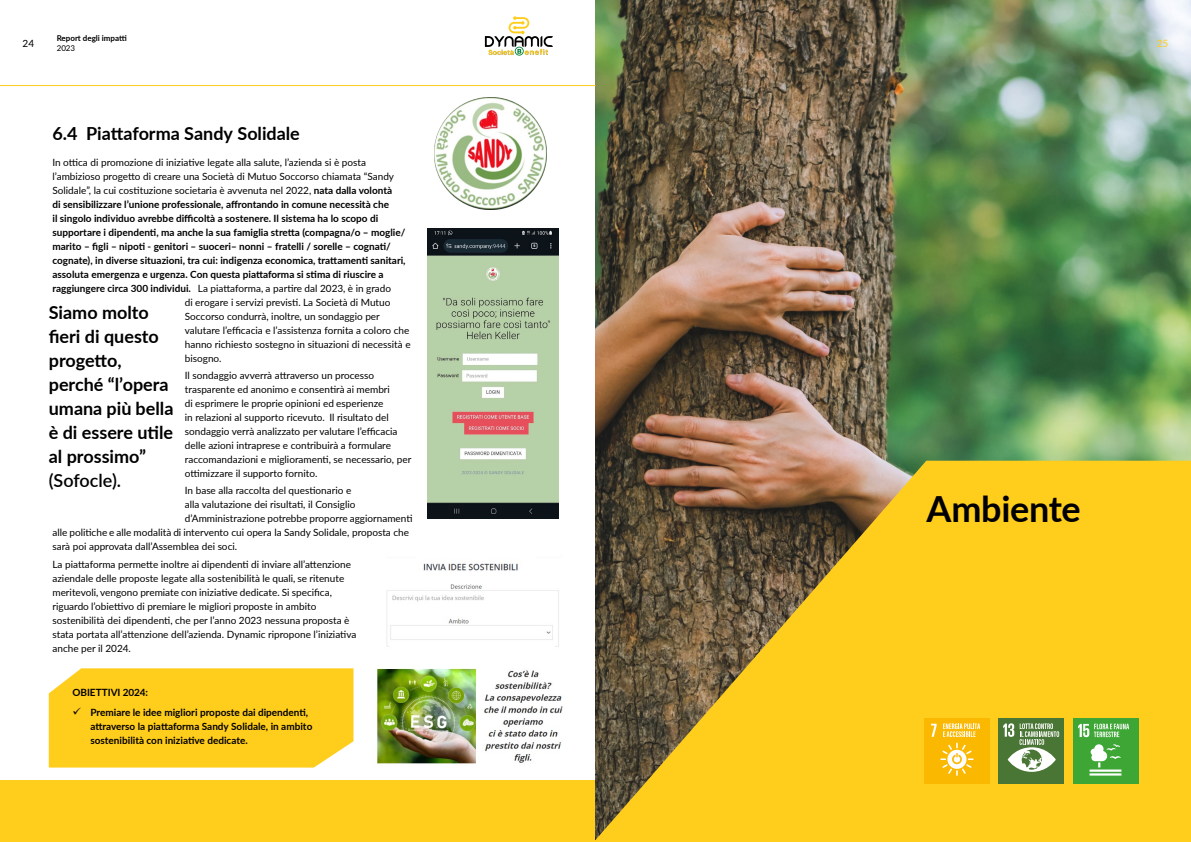
<style>
.page{position:relative;width:1191px;height:842px;background:#fff}
.page>*{position:absolute;margin:0;border:0;box-sizing:border-box;transform-origin:0 0}
.t1{font:700 36px "Lato";letter-spacing:-.01em;color:#000}
.t2{font:700 18px/24px "Lato";color:#000}
.t3{font:600 18px "Lato";color:#000}
.t4{font:10px/14px "Lato";color:#000}
.t5{font:700 10px/14px "Lato";color:#000}
.t6{font:10px "Lato";color:#ffcd1c}
.t7{font:700 8px "Lato";color:#000}
.t8{font:8px "Lato";color:#000}
.s1{font-weight:700}
</style>
<div class="page">
<div style="left:0;top:780px;width:1191px;height:62px;background:#ffcd1c"></div>
<img style="left:595px;top:0;width:596px;height:461px">
<svg style="left:595px;top:461px;width:596px;height:380px;fill:#ffcd1c"></svg>
<img style="left:377px;top:563px;width:186px;height:201px">
<img style="left:428px;top:228px;width:130px;height:291px">
<div style="left:924px;top:718px;width:65px;height:65px;background:#fbb800"></div>
<svg style="left:931px;top:724px;width:5px;height:13px"></svg>
<svg style="left:940px;top:743px;width:33px;height:33px"></svg>
<svg style="left:943px;top:723px;width:37px;height:14px"></svg>
<div style="left:998px;top:718px;width:65px;height:65px;background:#4a7635"></div>
<svg style="left:1003px;top:723px;width:56px;height:49px"></svg>
<div style="left:1073px;top:718px;width:65px;height:65px;background:#3ea635"></div>
<hr style="left:1089px;top:769px;width:32px;height:3px;background:#fff">
<hr style="left:1089px;top:773px;width:32px;height:2px;background:#fff">
<svg style="left:1090px;top:744px;width:30px;height:23px"></svg>
<svg style="left:1078px;top:724px;width:51px;height:13px"></svg>
<svg style="left:485px;top:16px;width:68px;height:40px"></svg>
<hr style="left:0;top:85px;width:595px;height:1px;background:#ffcd1c">
<img style="left:434px;top:97px;width:113px;height:113px">
<div style="left:49px;top:668px;width:304px;height:99px;background:#ffcd1c"></div>
<p class="t4" style="left:23px;top:35px;width:13px">24</p>
<p class="t7" style="left:57px;top:32px;width:72px">Report degli impatti</p>
<p class="t8" style="left:57px;top:42px;width:20px">2023</p>
<h2 class="t2" style="left:52px;top:120px;width:249px">6.4 Piattaforma Sandy Solidale</h2>
<p class="t4" style="left:52px;top:155px;width:315px">In ottica di promozione di iniziative legate alla salute, l’azienda si è posta</p>
<p class="t4" style="left:52px;top:169px;width:343px">l’ambizioso progetto di creare una Società di Mutuo Soccorso chiamata “Sandy</p>
<p class="t4" style="left:52px;top:183px;width:341px">Solidale”, la cui costituzione societaria è avvenuta nel 2022, <span class="s1">nata dalla volontà</span></p>
<p class="t5" style="left:52px;top:197px;width:338px">di sensibilizzare l’unione professionale, affrontando in comune necessità che</p>
<p class="t5" style="left:52px;top:211px;width:327px">il singolo individuo avrebbe difficoltà a sostenere. Il sistema ha lo scopo di</p>
<p class="t5" style="left:52px;top:225px;width:354px">supportare i dipendenti, ma anche la sua famiglia stretta (compagna/o – moglie/</p>
<p class="t5" style="left:52px;top:239px;width:340px">marito – figli – nipoti - genitori – suoceri– nonni – fratelli / sorelle – cognati/</p>
<p class="t5" style="left:52px;top:253px;width:355px">cognate), in diverse situazioni, tra cui: indigenza economica, trattamenti sanitari,</p>
<p class="t5" style="left:52px;top:267px;width:333px">assoluta emergenza e urgenza. Con questa piattaforma si stima di riuscire a</p>
<p class="t4" style="left:52px;top:281px;width:340px"><span class="s1">raggiungere circa 300 individui.</span> La piattaforma, a partire dal 2023, è in grado</p>
<p class="t4" style="left:185px;top:295px;width:207px">di erogare i servizi previsti. La Società di Mutuo</p>
<p class="t4" style="left:185px;top:309px;width:196px">Soccorso condurrà, inoltre, un sondaggio per</p>
<p class="t4" style="left:185px;top:323px;width:226px">valutare l’efficacia e l’assistenza fornita a coloro che</p>
<p class="t4" style="left:185px;top:337px;width:227px">hanno richiesto sostegno in situazioni di necessità e</p>
<p class="t4" style="left:185px;top:351px;width:38px">bisogno.</p>
<p class="t4" style="left:185px;top:368px;width:228px">Il sondaggio avverrà attraverso un processo trasparente ed anonimo e consentirà ai membri<br>di esprimere le proprie opinioni ed esperienze<br>in relazioni al supporto ricevuto. Il risultato del sondaggio verrà analizzato per valutare l’efficacia delle azioni intraprese e contribuirà a formulare raccomandazioni e miglioramenti, se necessario, per ottimizzare il supporto fornito.</p>
<p class="t4" style="left:185px;top:483px;width:168px">In base alla raccolta del questionario e</p>
<p class="t4" style="left:185px;top:497px;width:172px">alla valutazione dei risultati, il Consiglio</p>
<p class="t4" style="left:185px;top:511px;width:229px">d’Amministrazione potrebbe proporre aggiornamenti</p>
<p class="t4" style="left:52px;top:525px;width:358px">alle politiche e alle modalità di intervento cui opera la Sandy Solidale, proposta che</p>
<p class="t4" style="left:52px;top:539px;width:186px">sarà poi approvata dall’Assemblea dei soci.</p>
<h2 class="t2" style="left:49px;top:300px;width:126px">Siamo molto fieri di questo progetto, perché “l’opera umana più bella è di essere utile al prossimo”</h2>
<h2 class="t3" style="left:49px;top:468px;width:74px">(Sofocle).</h2>
<p class="t4" style="left:52px;top:556px;width:305px">La piattaforma permette inoltre ai dipendenti di inviare all’attenzione aziendale delle proposte legate alla sostenibilità le quali, se ritenute meritevoli, vengono premiate con iniziative dedicate. Si specifica, riguardo l’obiettivo di premiare le migliori proposte in ambito sostenibilità dei dipendenti, che per l’anno 2023 nessuna proposta è stata portata all’attenzione dell’azienda. Dynamic ripropone l’iniziativa anche per il 2024.</p>
<p class="t5" style="left:72px;top:685px;width:77px">OBIETTIVI 2024:</p>
<p class="t5" style="left:90px;top:704px;width:223px;text-indent:-18px">✓ Premiare le idee migliori proposte dai dipendenti, attraverso la piattaforma Sandy Solidale, in ambito sostenibilità con iniziative dedicate.</p>
<p class="t6" style="left:1156px;top:36px;width:13px">25</p>
<h1 class="t1" style="left:926px;top:483px;width:156px">Ambiente</h1>
</div>
